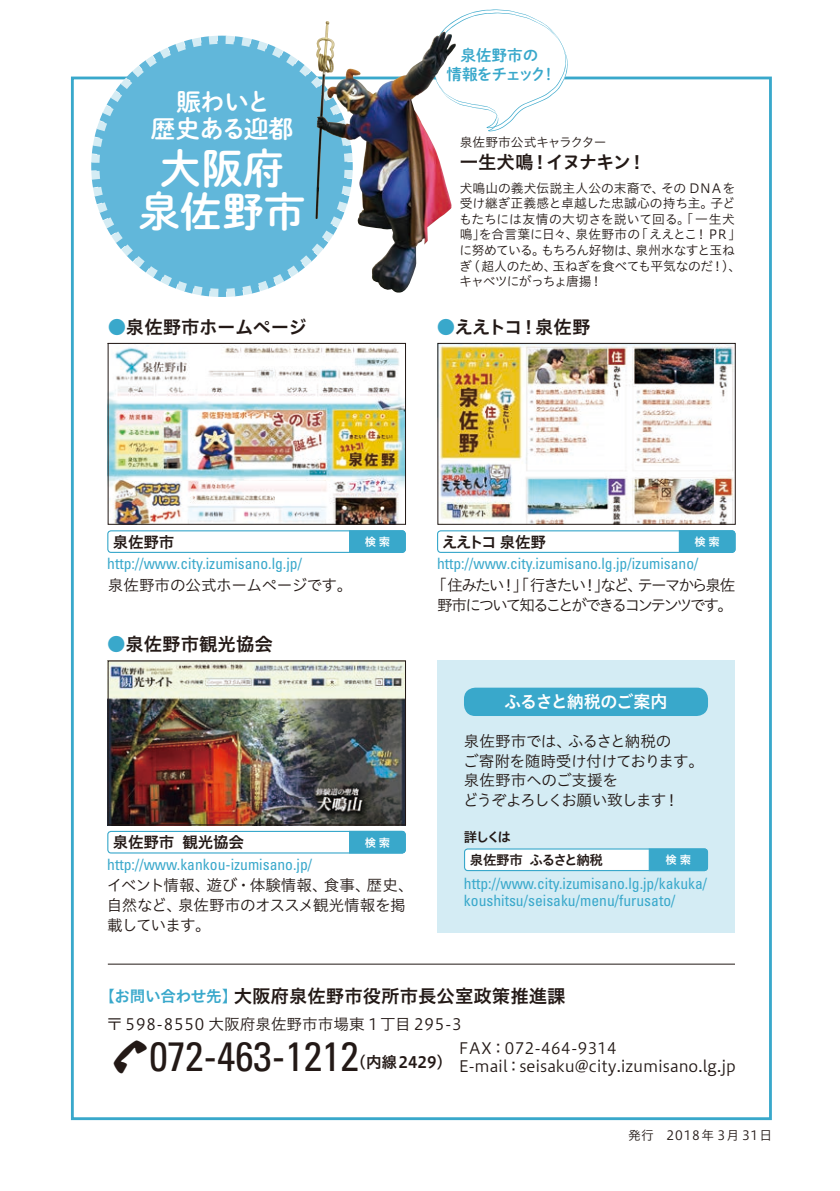
<style>
.page{position:relative;width:840px;height:1191px;background:#fff}
.page>*{position:absolute;margin:0;border:0;box-sizing:border-box;transform-origin:0 0}
.t1{font:41.6px/42.6px "Shuei M Go Std B";color:#fff;text-align:center}
.t2{font:condensed 41.2px "Univers";color:#231916}
.t3{font:24.6px/27px "Shuei M Go Std B";letter-spacing:-.02em;color:#fff;text-align:center}
.t4{font:18.4px "Hiragino UD Sans Std N W6";color:#231916}
.t5{font:18.4px "Hiragino UD Sans Std N W6";letter-spacing:-.075em;color:#231916}
.t6{font:18.4px "Hiragino UD Sans Std N W6";letter-spacing:-.025em;color:#231916}
.t7{font:17px "Hiragino UD Sans Std N W6";letter-spacing:-.06em;color:#fff}
.t8{font:condensed 15.6px/17px "Univers";color:#39a8cb}
.t9{font:15.6px/19.8px "Hiragino UD Sans Std N W3";letter-spacing:-.025em;color:#231916}
.t10{font:15.6px/19.8px "Hiragino UD Sans Std N W3";letter-spacing:-.135em;color:#231916;text-align:center}
.t11{font:15.6px/23.6px "Hiragino UD Sans Std N W3";letter-spacing:.03em;color:#231916}
.t12{font:15.6px "Hiragino UD Sans Std N W6";letter-spacing:-.02em;color:#231916}
.t13{font:15.6px/18.4px "Shuei M Go Std B";letter-spacing:-.02em;color:#39a8cb;text-align:center}
.t14{font:13.4px/23.2px "Hiragino UD Sans Std N W6";letter-spacing:-.1em;color:#231916}
.t15{font:12.8px/15.6px "Hiragino UD Sans Std N W3";letter-spacing:-.01em;color:#231916}
.t16{font:12.8px "Hiragino UD Sans Std N W3";letter-spacing:.06em;color:#231916}
.t17{font:12.8px "Hiragino UD Sans Std N W3";letter-spacing:-.035em;color:#231916}
.t18{font:11.4px "Hiragino UD Sans Std N W6";color:#fff}
.s1{color:#39a8cb}
.s2{font-size:15.6px;color:#39a8cb}
</style>
<div class="page">
<div style="left:71px;top:77px;width:700px;height:1043px;background:#fff;border:3px solid #39a8cb"></div>
<svg style="left:91px;top:36px;width:224px;height:261px;fill:#61b7da"></svg>
<img style="left:110px;top:662px;width:293px;height:161px">
<div style="left:108px;top:660px;width:297px;height:165px;border:1px solid #231916"></div>
<div style="left:107px;top:831px;width:298px;height:22px;border:1px solid #39a8cb;border-radius:3px"></div>
<svg style="left:348px;top:830px;width:58px;height:24px"></svg>
<div style="left:437px;top:660px;width:297px;height:273px;background:#d4ecf4"></div>
<div style="left:464px;top:849px;width:243px;height:21px;background:#fff;border-radius:3px"></div>
<div style="left:463px;top:848px;width:244px;height:23px;border:1px solid #39a8cb;border-radius:3px"></div>
<svg style="left:647px;top:848px;width:61px;height:23px"></svg>
<div style="left:463px;top:687px;width:244px;height:29px;background:#39a8cb;border-radius:11px"></div>
<img style="left:110px;top:345px;width:293px;height:177px">
<div style="left:108px;top:343px;width:297px;height:181px;border:1px solid #231916"></div>
<div style="left:107px;top:530px;width:298px;height:23px;border:1px solid #39a8cb;border-radius:3px"></div>
<svg style="left:348px;top:530px;width:58px;height:23px"></svg>
<img style="left:439px;top:345px;width:294px;height:177px">
<div style="left:437px;top:343px;width:298px;height:181px;border:1px solid #231916"></div>
<div style="left:437px;top:530px;width:298px;height:23px;border:1px solid #39a8cb;border-radius:3px"></div>
<svg style="left:677px;top:530px;width:58px;height:23px"></svg>
<svg style="left:451px;top:9px;width:116px;height:122px"></svg>
<img style="left:315px;top:21px;width:136px;height:271px">
<hr style="left:108px;top:963px;width:626px;height:1px;background:#231916">
<h3 class="t3" style="left:151px;top:87px;width:144px">賑わいと<br>歴史ある迎都</h3>
<h1 class="t1" style="left:138px;top:146px;width:168px">大阪府泉佐野市</h1>
<p class="t6" style="left:108px;top:313px;width:201px"><span class="s1">●</span>泉佐野市ホームページ</p>
<p class="t13" style="left:446px;top:46px;width:111px">泉佐野市の<br>情報をチェック！</p>
<p class="t17" style="left:459px;top:133px;width:148px">泉佐野市公式キャラクター</p>
<p class="t5" style="left:459px;top:148px;width:188px">一生犬鳴！イヌナキン！</p>
<p class="t15" style="left:459px;top:179px;width:283px">犬鳴山の義犬伝説主人公の末裔で、その DNAを受け継ぎ正義感と卓越した忠誠心の持ち主。子どもたちには友情の大切さを説いて回る。「一生犬鳴」を合言葉に日々、泉佐野市の「ええとこ！PR」に努めている。もちろん好物は、泉州水なすと玉ねぎ（超人のため、玉ねぎを食べても平気なのだ！）、キャベツにがっちょ唐揚！</p>
<p class="t4" style="left:436px;top:313px;width:155px"><span class="s1">●</span>ええトコ！泉佐野</p>
<p class="t12" style="left:113px;top:530px;width:63px">泉佐野市</p>
<p class="t18" style="left:364px;top:533px;width:27px">検 索</p>
<p class="t12" style="left:441px;top:530px;width:106px">ええトコ 泉佐野</p>
<p class="t18" style="left:694px;top:533px;width:27px">検 索</p>
<p class="t8" style="left:107px;top:555px;width:196px">http://www.city.izumisano.lg.jp/</p>
<p class="t8" style="left:437px;top:555px;width:263px">http://www.city.izumisano.lg.jp/izumisano/</p>
<p class="t9" style="left:108px;top:574px;width:246px">泉佐野市の公式ホームページです。</p>
<p class="t10" style="left:431px;top:574px;width:306px">「住みたい！」「行きたい！」など、テーマから泉佐野市について知ることができるコンテンツです。</p>
<p class="t4" style="left:107px;top:630px;width:167px"><span class="s1">●</span>泉佐野市観光協会</p>
<p class="t7" style="left:504px;top:689px;width:164px">ふるさと納税のご案内</p>
<p class="t9" style="left:463px;top:730px;width:242px">泉佐野市では、ふるさと納税の<br>ご寄附を随時受け付けております。泉佐野市へのご支援を<br>どうぞよろしくお願い致します！</p>
<p class="t12" style="left:113px;top:830px;width:133px">泉佐野市 観光協会</p>
<p class="t18" style="left:364px;top:833px;width:27px">検 索</p>
<p class="t8" style="left:107px;top:855px;width:206px">http://www.kankou-izumisano.jp/</p>
<p class="t14" style="left:469px;top:824px;width:135px;text-indent:-6px">詳しくは<br>泉佐野市 ふるさと納税</p>
<p class="t18" style="left:665px;top:851px;width:27px">検 索</p>
<p class="t9" style="left:107px;top:874px;width:308px">イベント情報、遊び・体験情報、食事、歴史、自然など、泉佐野市のオススメ観光情報を掲載しています。</p>
<p class="t8" style="left:463px;top:874px;width:245px">http://www.city.izumisano.lg.jp/kakuka/ koushitsu/seisaku/menu/furusato/</p>
<p class="t4" style="left:99px;top:981px;width:467px"><span class="s2">【お問い合わせ先】</span>大阪府泉佐野市役所市長公室政策推進課</p>
<p class="t11" style="left:458px;top:1011px;width:159px;text-indent:-352px">〒 598-8550 大阪府泉佐野市市場東 1丁目 295-3<br>FAX： 072-464-9314</p>
<h2 class="t2" style="left:149px;top:1030px;width:211px">072-463-1212</h2>
<p class="t9" style="left:350px;top:1055px;width:387px"><sup>（内線2429）</sup> E-mail：seisaku@city.izumisano.lg.jp</p>
<p class="t16" style="left:628px;top:1125px;width:145px">発行　2018年 3月 31日</p>
</div>
